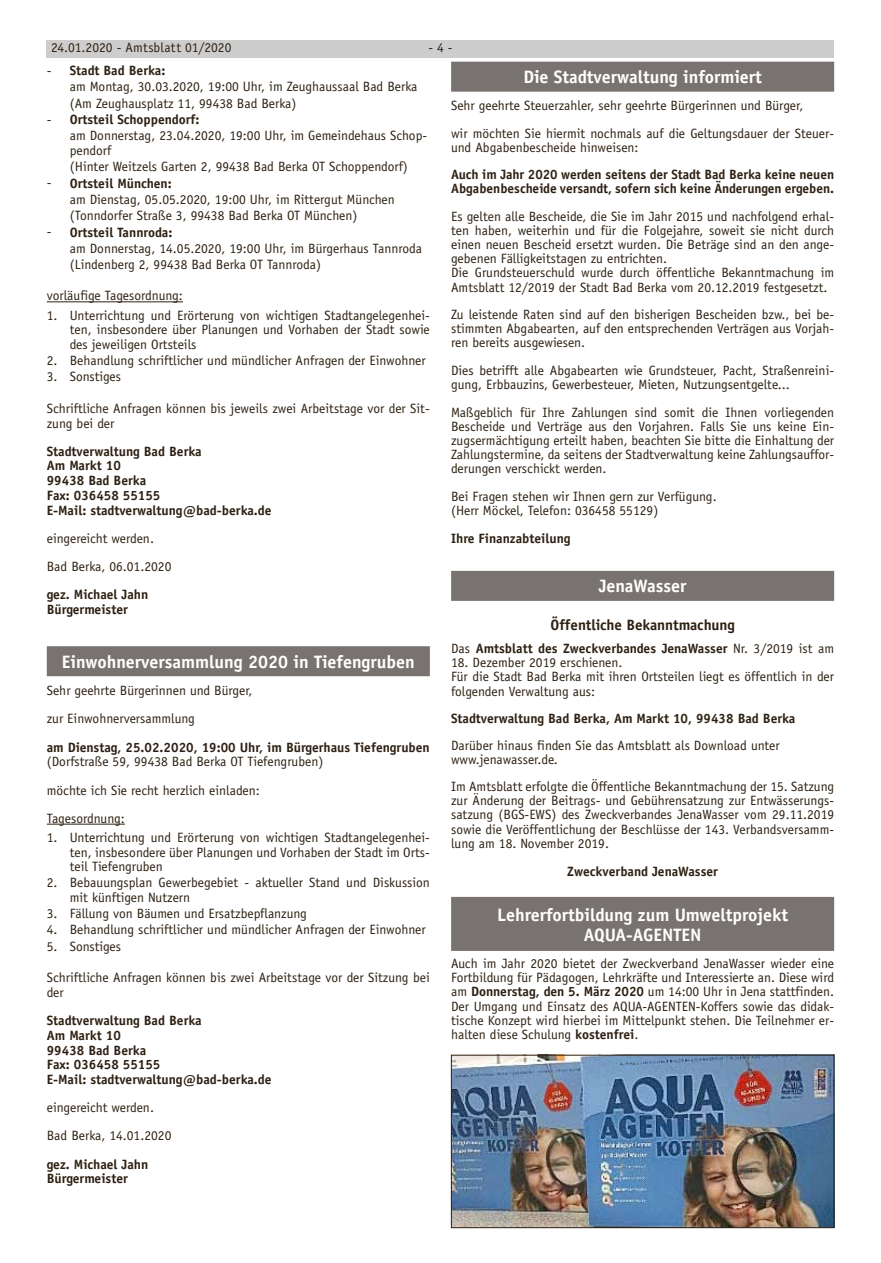
<style>
.page{position:relative;width:881px;height:1263px;background:#fff}
.page>*{position:absolute;margin:0;border:0;box-sizing:border-box;transform-origin:0 0}
.t1{font:700 18px/19.6px "Officina Sans LT";color:#fff;text-align:center}
.t2{font:700 15px "Officina Sans LT";color:#2e2113}
.t3{font:13.5px/14.1px "Officina Sans LT";color:#2e2113}
.t4{font:700 13.5px/14.7px "Officina Sans LT";color:#2e2113}
.s1{font-weight:700}
.s2{font-weight:400}
</style>
<div class="page">
<div style="left:47px;top:40px;width:786px;height:17px;background:#cecdcd"></div>
<div style="left:451px;top:62px;width:382px;height:30px;background:#787370"></div>
<div style="left:451px;top:571px;width:382px;height:30px;background:#787370"></div>
<div style="left:451px;top:897px;width:382px;height:54px;background:#787370"></div>
<img style="left:453px;top:1057px;width:378px;height:169px">
<div style="left:451px;top:1055px;width:382px;height:173px;border:1px solid #2e2113"></div>
<hr style="left:47px;top:301px;width:136px;height:1px;background:#2e2113">
<div style="left:47px;top:646px;width:382px;height:30px;background:#787370"></div>
<hr style="left:47px;top:824px;width:78px;height:1px;background:#2e2113">
<p class="t3" style="left:51px;top:41px;width:182px">24.01.2020 - Amtsblatt 01/2020</p>
<p class="t3" style="left:428px;top:41px;width:26px">- 4 -</p>
<p class="t3" style="left:70px;top:63px;width:349px;line-height:16px;text-indent:-23px">- <span class="s1">Stadt Bad Berka:<br></span>am Montag, 30.03.2020, 19:00 Uhr, im Zeughaussaal Bad Berka (Am Zeughausplatz 11, 99438 Bad Berka)</p>
<p class="t3" style="left:70px;top:112px;width:359px;line-height:16px;text-indent:-23px">- <span class="s1">Ortsteil Schoppendorf:<br></span>am Donnerstag, 23.04.2020, 19:00 Uhr, im Gemeindehaus Schop-</p>
<p class="t3" style="left:70px;top:142px;width:339px;line-height:16px">pendorf<br>(Hinter Weitzels Garten 2, 99438 Bad Berka OT Schoppendorf)</p>
<p class="t3" style="left:70px;top:175px;width:326px;line-height:16px;text-indent:-23px">- <span class="s1">Ortsteil München:<br></span>am Dienstag, 05.05.2020, 19:00 Uhr, im Rittergut München (Tonndorfer Straße 3, 99438 Bad Berka OT München)</p>
<p class="t3" style="left:70px;top:224px;width:353px;line-height:16px;text-indent:-23px">- <span class="s1">Ortsteil Tannroda:<br></span>am Donnerstag, 14.05.2020, 19:00 Uhr, im Bürgerhaus Tannroda (Lindenberg 2, 99438 Bad Berka OT Tannroda)</p>
<p class="t3" style="left:47px;top:289px;width:138px">vorläufige Tagesordnung:</p>
<p class="t3" style="left:70px;top:308px;width:361px;line-height:14.7px;text-align:justify;text-indent:-23px">1. Unterrichtung und Erörterung von wichtigen Stadtangelegenhei&shy;ten, insbesondere über Planungen und Vorhaben der Stadt sowie des jeweiligen Ortsteils</p>
<p class="t3" style="left:47px;top:353px;width:380px">2. Behandlung schriftlicher und mündlicher Anfragen der Einwohner</p>
<p class="t3" style="left:47px;top:370px;width:76px">3. Sonstiges</p>
<p class="t3" style="left:47px;top:401px;width:384px;line-height:14.7px">Schriftliche Anfragen können bis jeweils zwei Arbeitstage vor der Sit&shy;zung bei der</p>
<p class="t4" style="left:47px;top:444px;width:226px">Stadtverwaltung Bad Berka<br>Am Markt 10<br>99438 Bad Berka<br>Fax: 036458 55155<br>E-Mail: stadtverwaltung@bad-berka.de</p>
<p class="t3" style="left:47px;top:524px;width:126px;line-height:28.2px">eingereicht werden.<br>Bad Berka, 06.01.2020</p>
<p class="t4" style="left:47px;top:587px;width:103px">gez. Michael Jahn<br>Bürgermeister</p>
<h1 class="t1" style="left:62px;top:651px;width:354px">Einwohnerversammlung 2020 in Tiefengruben</h1>
<p class="t3" style="left:47px;top:676px;width:207px;line-height:28.2px">Sehr geehrte Bürgerinnen und Bürger, zur Einwohnerversammlung</p>
<p class="t4" style="left:47px;top:739px;width:384px">am Dienstag, 25.02.2020, 19:00 Uhr, im Bürgerhaus Tiefengruben</p>
<p class="t3" style="left:47px;top:748px;width:278px;line-height:28.2px">(Dorfstraße 59, 99438 Bad Berka OT Tiefengruben) möchte ich Sie recht herzlich einladen:<br>Tagesordnung:</p>
<p class="t3" style="left:70px;top:830px;width:361px;line-height:14.7px;text-align:justify;text-indent:-23px">1. Unterrichtung und Erörterung von wichtigen Stadtangelegenhei&shy;ten, insbesondere über Planungen und Vorhaben der Stadt im Orts&shy;teil Tiefengruben</p>
<p class="t3" style="left:70px;top:875px;width:361px;line-height:14.7px;text-indent:-23px">2. Bebauungsplan Gewerbegebiet - aktueller Stand und Diskussion mit künftigen Nutzern</p>
<p class="t3" style="left:47px;top:907px;width:262px">3. Fällung von Bäumen und Ersatzbepflanzung</p>
<p class="t3" style="left:47px;top:923px;width:380px">4. Behandlung schriftlicher und mündlicher Anfragen der Einwohner</p>
<p class="t3" style="left:47px;top:939px;width:76px">5. Sonstiges</p>
<p class="t3" style="left:47px;top:970px;width:384px;line-height:14.7px">Schriftliche Anfragen können bis zwei Arbeitstage vor der Sitzung bei der</p>
<p class="t4" style="left:47px;top:1013px;width:226px">Stadtverwaltung Bad Berka<br>Am Markt 10<br>99438 Bad Berka<br>Fax: 036458 55155<br>E-Mail: stadtverwaltung@bad-berka.de</p>
<p class="t3" style="left:47px;top:1093px;width:126px;line-height:28.2px">eingereicht werden.<br>Bad Berka, 14.01.2020</p>
<p class="t4" style="left:47px;top:1156px;width:103px">gez. Michael Jahn<br>Bürgermeister</p>
<h1 class="t1" style="left:523px;top:67px;width:240px">Die Stadtverwaltung informiert</h1>
<p class="t3" style="left:451px;top:92px;width:384px;line-height:27.6px">Sehr geehrte Steuerzahler, sehr geehrte Bürgerinnen und Bürger,<br>wir möchten Sie hiermit nochmals auf die Geltungsdauer der Steuer-</p>
<p class="t3" style="left:451px;top:140px;width:189px">und Abgabenbescheide hinweisen:</p>
<p class="t4" style="left:451px;top:168px;width:384px;line-height:14.1px">Auch im Jahr 2020 werden seitens der Stadt Bad Berka keine neuen<br>Abgabenbescheide versandt, sofern sich keine Änderungen ergeben.</p>
<p class="t3" style="left:451px;top:209px;width:384px">Es gelten alle Bescheide, die Sie im Jahr 2015 und nachfolgend erhal&shy;ten haben, weiterhin und für die Folgejahre, soweit sie nicht durch einen neuen Bescheid ersetzt wurden. Die Beträge sind an den ange&shy;gebenen Fälligkeitstagen zu entrichten.<br>Die Grundsteuerschuld wurde durch öffentliche Bekanntmachung im Amtsblatt 12/2019 der Stadt Bad Berka vom 20.12.2019 festgesetzt.</p>
<p class="t3" style="left:451px;top:307px;width:384px;text-align:justify">Zu leistende Raten sind auf den bisherigen Bescheiden bzw., bei be&shy;stimmten Abgabearten, auf den entsprechenden Verträgen aus Vorjah&shy;ren bereits ausgewiesen.</p>
<p class="t3" style="left:451px;top:363px;width:384px">Dies betrifft alle Abgabearten wie Grundsteuer, Pacht, Straßenreini&shy;gung, Erbbauzins, Gewerbesteuer, Mieten, Nutzungsentgelte...</p>
<p class="t3" style="left:451px;top:405px;width:384px;text-align:justify">Maßgeblich für Ihre Zahlungen sind somit die Ihnen vorliegenden Bescheide und Verträge aus den Vorjahren. Falls Sie uns keine Ein&shy;zugsermächtigung erteilt haben, beachten Sie bitte die Einhaltung der Zahlungstermine, da seitens der Stadtverwaltung keine Zahlungsauffor&shy;derungen verschickt werden.</p>
<p class="t3" style="left:451px;top:489px;width:267px">Bei Fragen stehen wir Ihnen gern zur Verfügung. (Herr Möckel, Telefon: 036458 55129)</p>
<p class="t4" style="left:451px;top:531px;width:121px">Ihre Finanzabteilung</p>
<h1 class="t1" style="left:598px;top:576px;width:89px">JenaWasser</h1>
<p class="t2" style="left:550px;top:615px;width:186px">Öffentliche Bekanntmachung</p>
<p class="t4" style="left:451px;top:641px;width:384px"><span class="s2">Das</span> Amtsblatt des Zweckverbandes JenaWasser <span class="s2">Nr. 3/2019 ist am</span></p>
<p class="t3" style="left:451px;top:655px;width:384px">18. Dezember 2019 erschienen.<br>Für die Stadt Bad Berka mit ihren Ortsteilen liegt es öffentlich in der folgenden Verwaltung aus:</p>
<p class="t4" style="left:451px;top:710px;width:346px">Stadtverwaltung Bad Berka, Am Markt 10, 99438 Bad Berka</p>
<p class="t3" style="left:451px;top:738px;width:330px">Darüber hinaus finden Sie das Amtsblatt als Download unter www.jenawasser.de.</p>
<p class="t3" style="left:451px;top:779px;width:384px;text-align:justify">Im Amtsblatt erfolgte die Öffentliche Bekanntmachung der 15. Satzung zur Änderung der Beitrags- und Gebührensatzung zur Entwässerungs&shy;satzung (BGS-EWS) des Zweckverbandes JenaWasser vom 29.11.2019 sowie die Veröffentlichung der Beschlüsse der 143. Verbandsversamm&shy;lung am 18. November 2019.</p>
<p class="t4" style="left:567px;top:864px;width:152px">Zweckverband JenaWasser</p>
<h1 class="t1" style="left:497px;top:905px;width:292px">Lehrerfortbildung zum Umweltprojekt<br>AQUA-AGENTEN</h1>
<p class="t3" style="left:451px;top:956px;width:384px;text-align:justify">Auch im Jahr 2020 bietet der Zweckverband JenaWasser wieder eine Fortbildung für Pädagogen, Lehrkräfte und Interessierte an. Diese wird am <span class="s1">Donnerstag, den 5. März 2020</span> um 14:00 Uhr in Jena stattfinden.<br>Der Umgang und Einsatz des AQUA-AGENTEN-Koffers sowie das didak&shy;tische Konzept wird hierbei im Mittelpunkt stehen. Die Teilnehmer er&shy;halten diese Schulung <span class="s1">kostenfrei</span>.</p>
</div>
